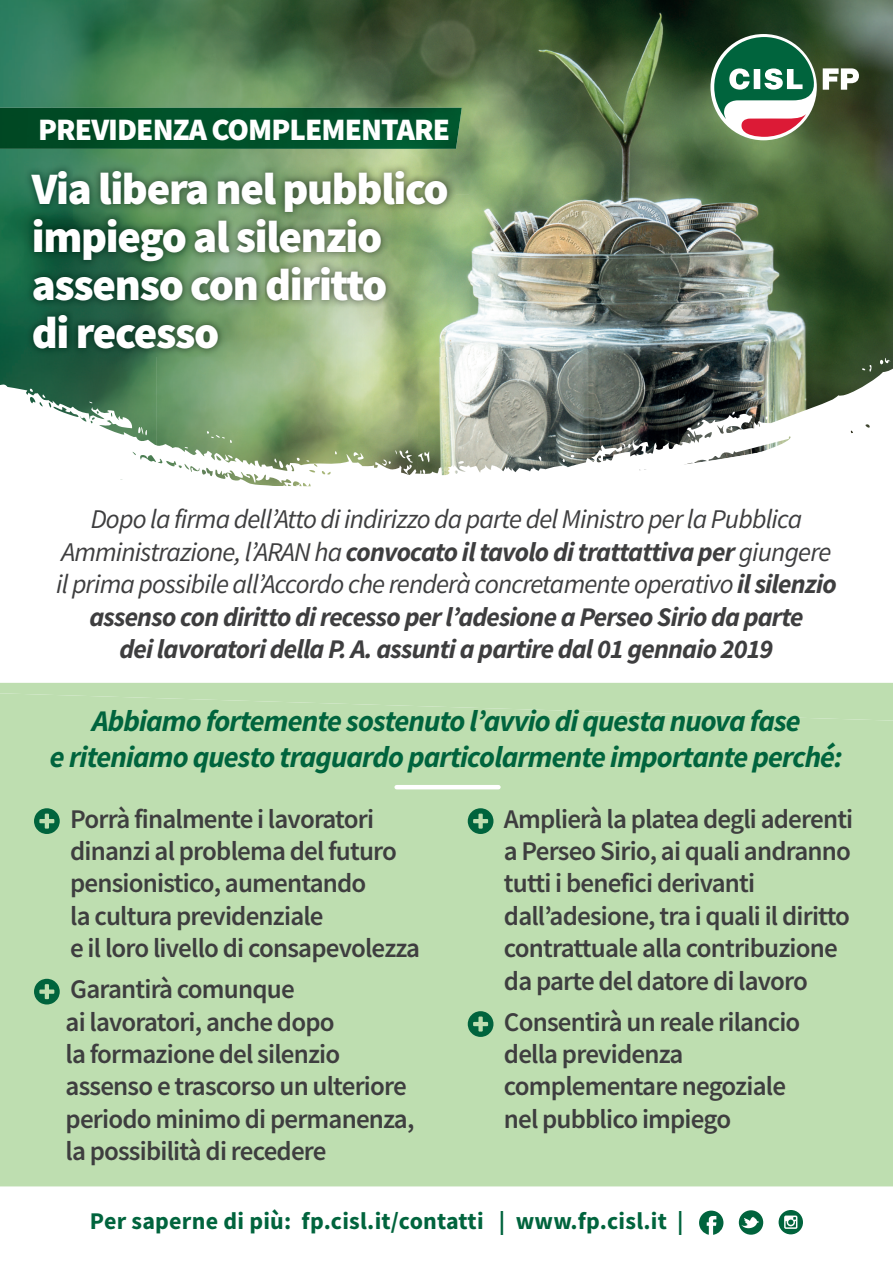
<style>
.page{position:relative;width:893px;height:1263px;background:#fff}
.page>*{position:absolute;margin:0;border:0;box-sizing:border-box;transform-origin:0 0}
.t1{font:900 45px/48px "Source Sans Pro";letter-spacing:-.03em;color:#fff}
.t2{font:900 31.2px "Source Sans Pro";letter-spacing:-.03em;color:#fff}
.t3{font:italic 700 30px/36px "Source Sans Pro";letter-spacing:-.03em;color:#00643d;text-align:center}
.t4{font:600 27px/32.4px "Source Sans Pro";letter-spacing:-.03em;color:#3e3e3f}
.t5{font:italic 700 27px/32.4px "Source Sans Pro";letter-spacing:-.03em;color:#3e3e3f;text-align:center}
.t6{font:700 24px "Source Sans Pro";letter-spacing:.01em;color:#00643d}
.s1{font-weight:400}
</style>
<div class="page">
<img style="left:679px;top:0;width:214px;height:284px">
<img style="left:261px;top:0;width:418px;height:194px">
<img style="left:52px;top:0;width:209px;height:163px">
<img style="left:0;top:0;width:52px;height:284px">
<img style="left:470px;top:194px;width:209px;height:90px">
<img style="left:456px;top:194px;width:14px;height:90px">
<img style="left:0;top:284px;width:893px;height:203px">
<svg style="left:699px;top:1210px;width:24px;height:25px"></svg>
<svg style="left:739px;top:1210px;width:24px;height:25px"></svg>
<svg style="left:779px;top:1210px;width:24px;height:24px"></svg>
<svg style="left:710px;top:34px;width:107px;height:106px"></svg>
<svg style="left:714px;top:37px;width:101px;height:100px"></svg>
<svg style="left:823px;top:68px;width:36px;height:22px"></svg>
<img style="left:24px;top:163px;width:432px;height:193px">
<img style="left:0;top:108px;width:462px;height:41px">
<div style="left:0;top:721px;width:893px;height:465px;background:#bedeb0"></div>
<div style="left:0;top:683px;width:893px;height:38px;background:#bedeb0"></div>
<svg style="left:34px;top:808px;width:26px;height:26px"></svg>
<svg style="left:34px;top:979px;width:26px;height:25px"></svg>
<svg style="left:468px;top:808px;width:25px;height:26px"></svg>
<svg style="left:468px;top:1011px;width:25px;height:26px"></svg>
<hr style="left:397px;top:785px;width:101px;height:4px;background:#fff">
<p class="t2" style="left:38px;top:108px;width:413px">PREVIDENZA COMPLEMENTARE</p>
<h1 class="t1" style="left:32px;top:164px;width:418px">Via libera nel pubblico impiego al silenzio assenso con diritto<br>di recesso</h1>
<p class="t5" style="left:56px;top:503px;width:782px"><span class="s1">Dopo la firma dell’Atto di indirizzo da parte del Ministro per la Pubblica Amministrazione, l’ARAN ha</span> convocato il tavolo di trattattiva per <span class="s1">giungere il prima possibile all’Accordo che renderà concretamente operativo</span> il silenzio assenso con diritto di recesso per l’adesione a Perseo Sirio da parte<br>dei lavoratori della P. A. assunti a partire dal 01 gennaio 2019</p>
<p class="t3" style="left:50px;top:702px;width:794px">Abbiamo fortemente sostenuto l’avvio di questa nuova fase<br>e riteniamo questo traguardo particolarmente importante perché:</p>
<p class="t4" style="left:70px;top:802px;width:351px">Porrà finalmente i lavoratori dinanzi al problema del futuro pensionistico, aumentando<br>la cultura previdenziale<br>e il loro livello di consapevolezza</p>
<p class="t4" style="left:66px;top:973px;width:350px">Garantirà comunque<br>ai lavoratori, anche dopo<br>la formazione del silenzio assenso e trascorso un ulteriore periodo minimo di permanenza, la possibilità di recedere</p>
<p class="t4" style="left:504px;top:802px;width:351px">Amplierà la platea degli aderenti a Perseo Sirio, ai quali andranno tutti i benefici derivanti dall’adesione, tra i quali il diritto contrattuale alla contribuzione da parte del datore di lavoro</p>
<p class="t4" style="left:504px;top:1005px;width:298px">Consentirà un reale rilancio della previdenza complementare negoziale nel pubblico impiego</p>
<p class="t6" style="left:90px;top:1204px;width:595px">Per saperne di più: fp.cisl.it/contatti | www.fp.cisl.it |</p>
</div>
